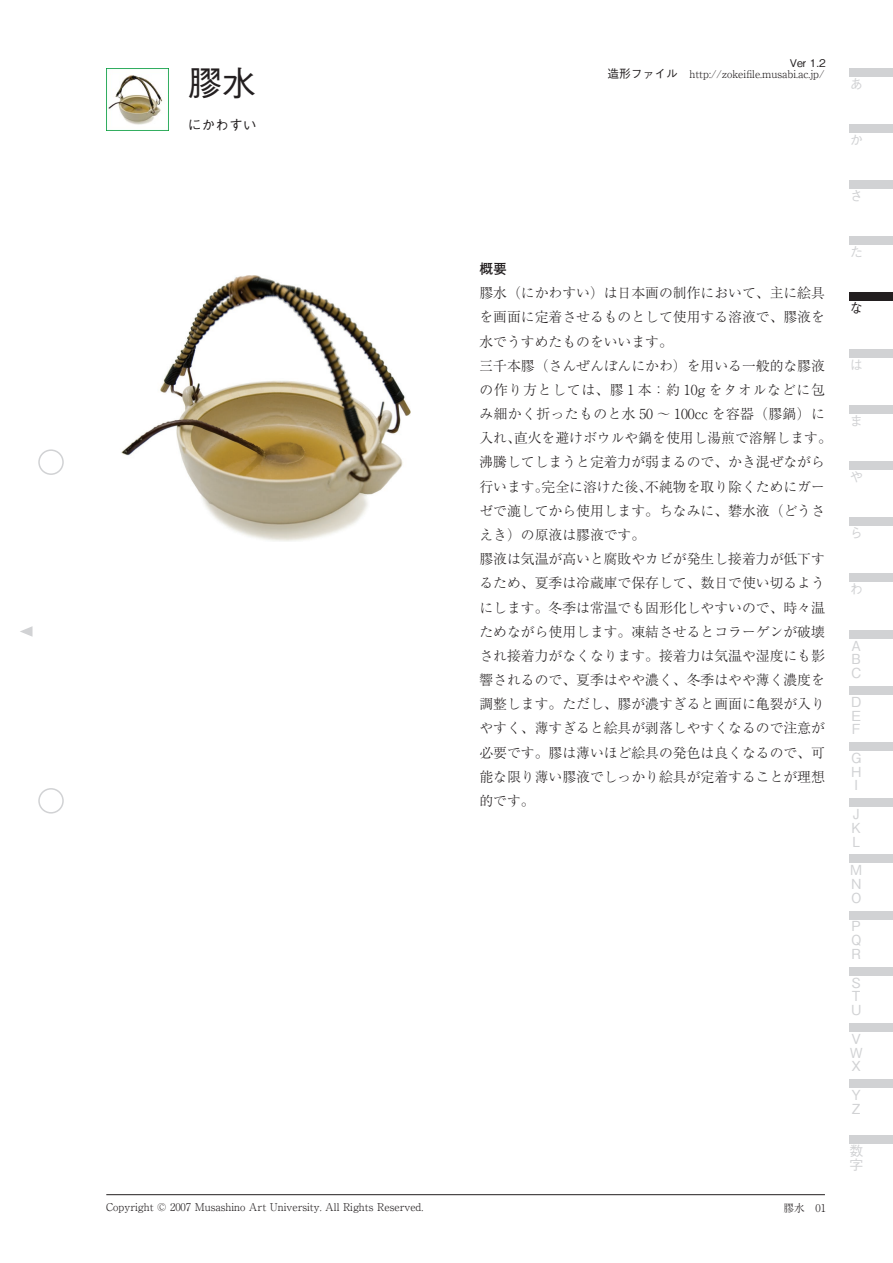
<style>
.page{position:relative;width:893px;height:1263px;background:#fff}
.page>*{position:absolute;margin:0;border:0;box-sizing:border-box;transform-origin:0 0}
.t1{font:500 34.05px "Gothic BBB Pro";color:#231f20}
.t2{font:300 13.8px/24.2px "Ryumin Pro";color:#231f20;text-align:justify}
.t3{font:500 13.8px/13.8px "Gothic BBB Pro";color:#d1d2d4;text-align:justify}
.t4{font:300 13.8px "Ryumin Pro";letter-spacing:.03em;color:#231f20}
.t5{font:300 13.8px "Ryumin Pro";letter-spacing:.055em;color:#231f20}
.t6{font:500 13.8px "Gothic BBB Pro";color:#231f20}
.t7{font:700 13.8px "Futo Go B101 Pro";color:#231f20}
.t8{font:300 10.65px "Ryumin Pro";color:#231f20}
.t9{font:500 10.65px "Gothic BBB Pro";color:#231f20}
.s1{font-family:"Gothic BBB Pro";font-weight:500;font-size:11.7px}
</style>
<div class="page">
<div style="left:849px;top:1135px;width:44px;height:9px;background:#d1d2d4"></div>
<div style="left:849px;top:1079px;width:44px;height:9px;background:#d1d2d4"></div>
<div style="left:849px;top:1023px;width:44px;height:8px;background:#d1d2d4"></div>
<div style="left:849px;top:967px;width:44px;height:8px;background:#d1d2d4"></div>
<div style="left:849px;top:911px;width:44px;height:8px;background:#d1d2d4"></div>
<div style="left:849px;top:854px;width:44px;height:9px;background:#d1d2d4"></div>
<div style="left:849px;top:798px;width:44px;height:9px;background:#d1d2d4"></div>
<div style="left:849px;top:742px;width:44px;height:9px;background:#d1d2d4"></div>
<div style="left:849px;top:686px;width:44px;height:9px;background:#d1d2d4"></div>
<div style="left:849px;top:630px;width:44px;height:8px;background:#d1d2d4"></div>
<div style="left:849px;top:574px;width:44px;height:8px;background:#d1d2d4"></div>
<div style="left:849px;top:517px;width:44px;height:9px;background:#d1d2d4"></div>
<div style="left:849px;top:461px;width:44px;height:9px;background:#d1d2d4"></div>
<div style="left:849px;top:405px;width:44px;height:9px;background:#d1d2d4"></div>
<div style="left:849px;top:349px;width:44px;height:8px;background:#d1d2d4"></div>
<div style="left:849px;top:293px;width:44px;height:8px;background:#231f20"></div>
<div style="left:849px;top:237px;width:44px;height:8px;background:#d1d2d4"></div>
<div style="left:849px;top:180px;width:44px;height:9px;background:#d1d2d4"></div>
<div style="left:849px;top:124px;width:44px;height:9px;background:#d1d2d4"></div>
<div style="left:849px;top:68px;width:44px;height:9px;background:#d1d2d4"></div>
<hr style="left:106px;top:1194px;width:719px;height:1px;background:#231f20">
<div style="left:38px;top:449px;width:26px;height:26px;border:2px solid #d1d2d4;border-radius:50%"></div>
<div style="left:38px;top:788px;width:26px;height:25px;border:2px solid #d1d2d4;border-radius:50%"></div>
<svg style="left:20px;top:626px;width:13px;height:11px"></svg>
<img style="left:121px;top:275px;width:290px;height:267px">
<img style="left:106px;top:68px;width:62px;height:62px">
<p class="t1" style="left:188px;top:56px;width:70px">膠水</p>
<p class="t6" style="left:188px;top:114px;width:71px">にかわすい</p>
<p class="t8" style="left:106px;top:1199px;width:319px">Copyright © 2007 Musashino Art University. All Rights Reserved.</p>
<p class="t7" style="left:479px;top:258px;width:29px">概要</p>
<p class="t9" style="left:790px;top:54px;width:38px">Ver 1.2</p>
<p class="t8" style="left:608px;top:66px;width:218px"><span class="s1">造形ファイル　</span>http://zokeifile.musabi.ac j p. /</p>
<p class="t2" style="left:479px;top:280px;width:347px">膠水（にかわすい）は日本画の制作において、主に絵具を画面に定着させるものとして使用する溶液で、膠液を水でうすめたものをいいます。</p>
<p class="t2" style="left:479px;top:352px;width:347px">三千本膠（さんぜんぼんにかわ）を用いる一般的な膠液</p>
<p class="t5" style="left:479px;top:379px;width:347px">の作り方としては、膠 1 本：約 10g をタオルなどに包</p>
<p class="t4" style="left:479px;top:403px;width:347px">み細かく折ったものと水 50 ～ 100cc を容器（膠鍋）に</p>
<p class="t2" style="left:514px;top:425px;width:319px">直火を避けボウルや鍋を使用し湯煎で溶解します。</p>
<p class="t2" style="left:479px;top:425px;width:43px">入れ、</p>
<p class="t2" style="left:479px;top:449px;width:347px">沸騰してしまうと定着力が弱まるので、かき混ぜながら</p>
<p class="t2" style="left:645px;top:473px;width:181px">不純物を取り除くためにガー</p>
<p class="t2" style="left:542px;top:473px;width:112px">完全に溶けた後、</p>
<p class="t2" style="left:479px;top:473px;width:347px;text-align:left">行います。<br>ゼで漉してから使用します。ちなみに、礬水液（どうさえき）の原液は膠液です。</p>
<p class="t2" style="left:479px;top:546px;width:347px">膠液は気温が高いと腐敗やカビが発生し接着力が低下するため、夏季は冷蔵庫で保存して、数日で使い切るようにします。冬季は常温でも固形化しやすいので、時々温ためながら使用します。凍結させるとコラーゲンが破壊され接着力がなくなります。接着力は気温や湿度にも影響されるので、夏季はやや濃く、冬季はやや薄く濃度を調整します。ただし、膠が濃すぎると画面に亀裂が入りやすく、薄すぎると絵具が剥落しやすくなるので注意が必要です。膠は薄いほど絵具の発色は良くなるので、可能な限り薄い膠液でしっかり絵具が定着することが理想的です。</p>
<p class="t8" style="left:815px;top:1199px;width:12px">01</p>
<p class="t3" style="left:849px;top:75px;width:13px">あ</p>
<p class="t3" style="left:849px;top:131px;width:14px">か</p>
<p class="t3" style="left:849px;top:187px;width:12px">さ</p>
<p class="t3" style="left:849px;top:244px;width:14px">た</p>
<p class="t6" style="left:849px;top:297px;width:14px">な</p>
<p class="t3" style="left:849px;top:356px;width:14px">は</p>
<p class="t3" style="left:849px;top:412px;width:13px">ま</p>
<p class="t3" style="left:849px;top:468px;width:14px">や</p>
<p class="t3" style="left:849px;top:524px;width:13px">ら</p>
<p class="t3" style="left:849px;top:580px;width:14px">わ</p>
<p class="t3" style="left:851px;top:637px;width:12px">A B C</p>
<p class="t3" style="left:851px;top:693px;width:12px">D E F</p>
<p class="t3" style="left:851px;top:749px;width:12px">G H I</p>
<p class="t3" style="left:852px;top:805px;width:11px">J K L</p>
<p class="t3" style="left:850px;top:861px;width:14px">M N O</p>
<p class="t3" style="left:851px;top:918px;width:12px">P Q R</p>
<p class="t3" style="left:851px;top:974px;width:12px">S T U</p>
<p class="t3" style="left:850px;top:1030px;width:15px;text-align:left">V<br>W<br>X</p>
<p class="t3" style="left:852px;top:1086px;width:11px">Y<br>Z</p>
<p class="t3" style="left:849px;top:1142px;width:15px">数字</p>
</div>
